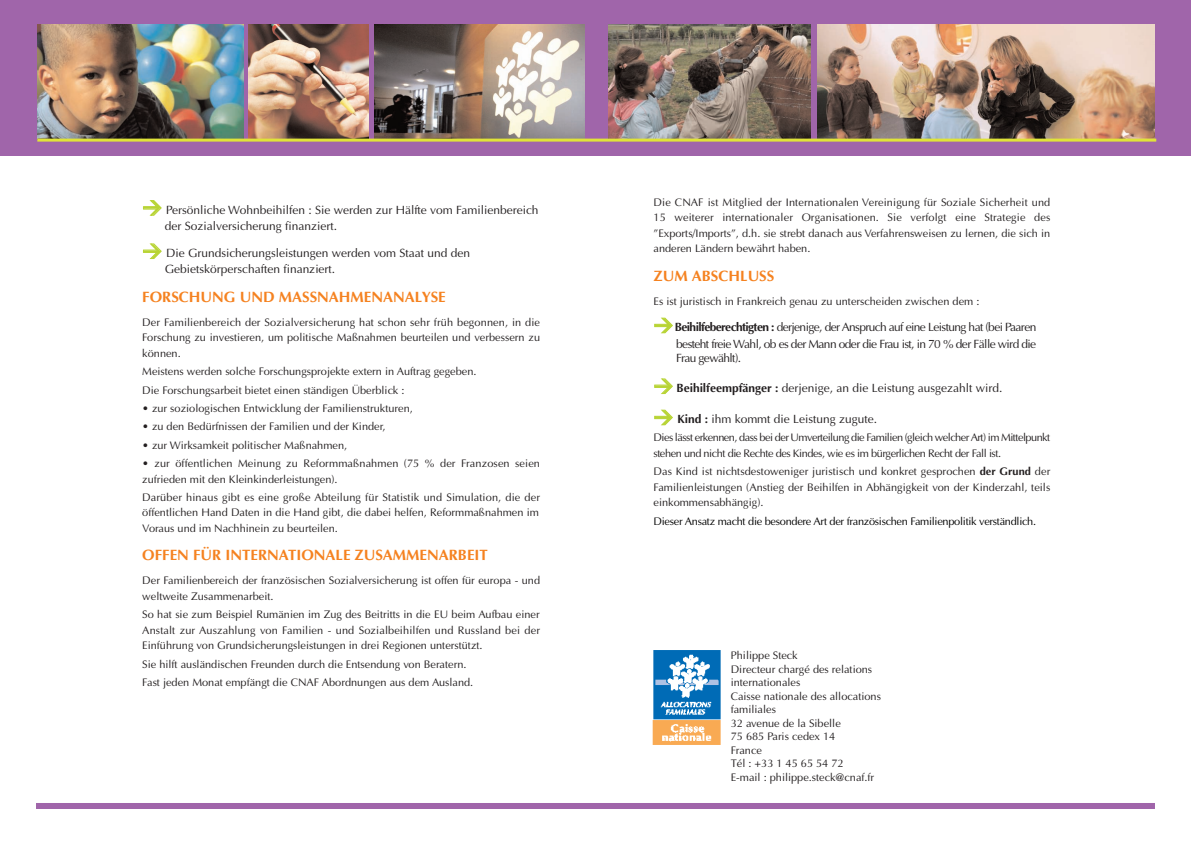
<style>
.page{position:relative;width:1191px;height:842px;background:#fff}
.page>*{position:absolute;margin:0;border:0;box-sizing:border-box;transform-origin:0 0}
.t1{font:700 15px "Optima";color:#f58220}
.t2{font:12px/16.6px "Optima";color:#231f20}
.t3{font:12px/16.6px "Optima";letter-spacing:-.05em;color:#231f20;text-align:right}
.t4{font:11px/15.5px "Optima";color:#231f20;text-align:justify}
.t5{font:11px/15.5px "Optima";letter-spacing:-.045em;color:#231f20}
.t6{font:11px "Optima";letter-spacing:-.025em;color:#000}
.s1{font-family:"DIN";font-weight:700;font-size:19px;color:#b8d435}
.s2{font-weight:700}
</style>
<div class="page">
<div style="left:0;top:0;width:1191px;height:155px;background:#a065aa"></div>
<img style="left:37px;top:24px;width:207px;height:115px">
<img style="left:608px;top:24px;width:202px;height:115px">
<img style="left:374px;top:25px;width:210px;height:114px">
<img style="left:249px;top:24px;width:120px;height:115px">
<img style="left:818px;top:24px;width:337px;height:115px">
<hr style="left:37px;top:139px;width:1119px;height:3px;background:#e0e339">
<div style="left:36px;top:803px;width:1119px;height:6px;background:#a065aa"></div>
<img style="left:652px;top:650px;width:69px;height:95px">
<p class="t2" style="left:165px;top:201px;width:375px;text-indent:-22px"><span class="s1">&gt;</span> Persönliche Wohnbeihilfen : Sie werden zur Hälfte vom Familienbereich der Sozialversicherung finanziert.</p>
<p class="t2" style="left:165px;top:244px;width:307px;text-indent:-22px"><span class="s1">&gt;</span> Die Grundsicherungsleistungen werden vom Staat und den<br>Gebietskörperschaften finanziert.</p>
<h1 class="t1" style="left:142px;top:288px;width:305px">FORSCHUNG UND MASSNAHMENANALYSE</h1>
<p class="t4" style="left:142px;top:314px;width:399px">Der Familienbereich der Sozialversicherung hat schon sehr früh begonnen, in die Forschung zu investieren, um politische Maßnahmen beurteilen und verbessern zu können.</p>
<p class="t4" style="left:142px;top:362px;width:336px;line-height:18.3px">Meistens werden solche Forschungsprojekte extern in Auftrag gegeben.<br>Die Forschungsarbeit bietet einen ständigen Überblick :</p>
<p class="t4" style="left:142px;top:400px;width:272px">• zur soziologischen Entwicklung der Familienstrukturen,</p>
<p class="t4" style="left:142px;top:419px;width:245px">• zu den Bedürfnissen der Familien und der Kinder,</p>
<p class="t4" style="left:142px;top:437px;width:206px">• zur Wirksamkeit politischer Maßnahmen,</p>
<p class="t4" style="left:142px;top:455px;width:399px">• zur öffentlichen Meinung zu Reformmaßnahmen (75 % der Franzosen seien zufrieden mit den Kleinkinderleistungen).</p>
<p class="t4" style="left:142px;top:489px;width:399px">Darüber hinaus gibt es eine große Abteilung für Statistik und Simulation, die der öffentlichen Hand Daten in die Hand gibt, die dabei helfen, Reformmaß nahmen im Voraus und im Nachhinein zu beurteilen.</p>
<h1 class="t1" style="left:142px;top:546px;width:347px">OFFEN FÜR INTERNATIONALE ZUSAMMENARBEIT</h1>
<p class="t4" style="left:142px;top:573px;width:399px">Der Familienbereich der französischen Sozialversicherung ist offen für europa - und weltweite Zusammenarbeit.</p>
<p class="t4" style="left:142px;top:607px;width:399px">So hat sie zum Beispiel Rumänien im Zug des Beitritts in die EU beim Aufbau einer Anstalt zur Auszahlung von Familien - und Sozialbeihilfen und Russland bei der Einführung von Grundsicherungsleistungen in drei Regionen unterstützt.</p>
<p class="t4" style="left:142px;top:655px;width:332px;line-height:18.3px">Sie hilft ausländischen Freunden durch die Entsendung von Beratern.<br>Fast jeden Monat empfängt die CNAF Abordnungen aus dem Ausland.</p>
<p class="t4" style="left:653px;top:194px;width:398px">Die CNAF ist Mitglied der Internationalen Vereinigung für Soziale Sicherheit und 15 weiterer internationaler Organisationen. Sie verfolgt eine Strategie des ”Exports/Imports”, d.h. sie strebt danach aus Verfahrensweisen zu lernen, die sich in anderen Ländern bewährt haben.</p>
<h1 class="t1" style="left:653px;top:267px;width:122px">ZUM ABSCHLUSS</h1>
<p class="t4" style="left:653px;top:293px;width:327px">Es ist juristisch in Frankreich genau zu unterscheiden zwischen dem :</p>
<p class="t3" style="left:654px;top:319px;width:384px"><span class="s1">&gt;</span> <span class="s2">Beihilfeberechtigten :</span> derjenige, der Anspruch auf eine Leistung hat (bei Paaren besteht freie Wahl, ob es der Mann oder die Frau ist, in 70 % der Fälle wird die</p>
<p class="t3" style="left:676px;top:350px;width:66px">Frau gewählt).</p>
<p class="t2" style="left:654px;top:379px;width:350px"><span class="s1">&gt;</span> <span class="s2">Beihilfeempfänger :</span> derjenige, an die Leistung ausgezahlt wird.</p>
<p class="t2" style="left:654px;top:411px;width:225px"><span class="s1">&gt;</span> <span class="s2">Kind :</span> ihm kommt die Leistung zugute.</p>
<p class="t5" style="left:653px;top:430px;width:398px">Dies lässt erkennen, dass bei der Umverteilung die Familien (gleich welcher Art) im Mittelpunkt stehen und nicht die Rechte des Kindes, wie es im bürgerlichen Recht der Fall ist.</p>
<p class="t4" style="left:653px;top:464px;width:398px">Das Kind ist nichtsdestoweniger juristisch und konkret gesprochen <span class="s2">der Grund</span> der Familienleistungen (Anstieg der Beihilfen in Abhängigkeit von der Kinderzahl, teils einkommensabhängig).</p>
<p class="t6" style="left:653px;top:514px;width:384px">Dieser Ansatz macht die besondere Art der französischen Familienpolitik verständlich.</p>
<p class="t4" style="left:730px;top:649px;width:152px;line-height:13.5px;text-align:left">Philippe Steck<br>Directeur chargé des relations internationales<br>Caisse nationale des allocations familiales<br>32 avenue de la Sibelle<br>75 685 Paris cedex 14<br>France<br>Tél : +33 1 45 65 54 72<br>E-mail : philippe.steck@cnaf.fr</p>
</div>
